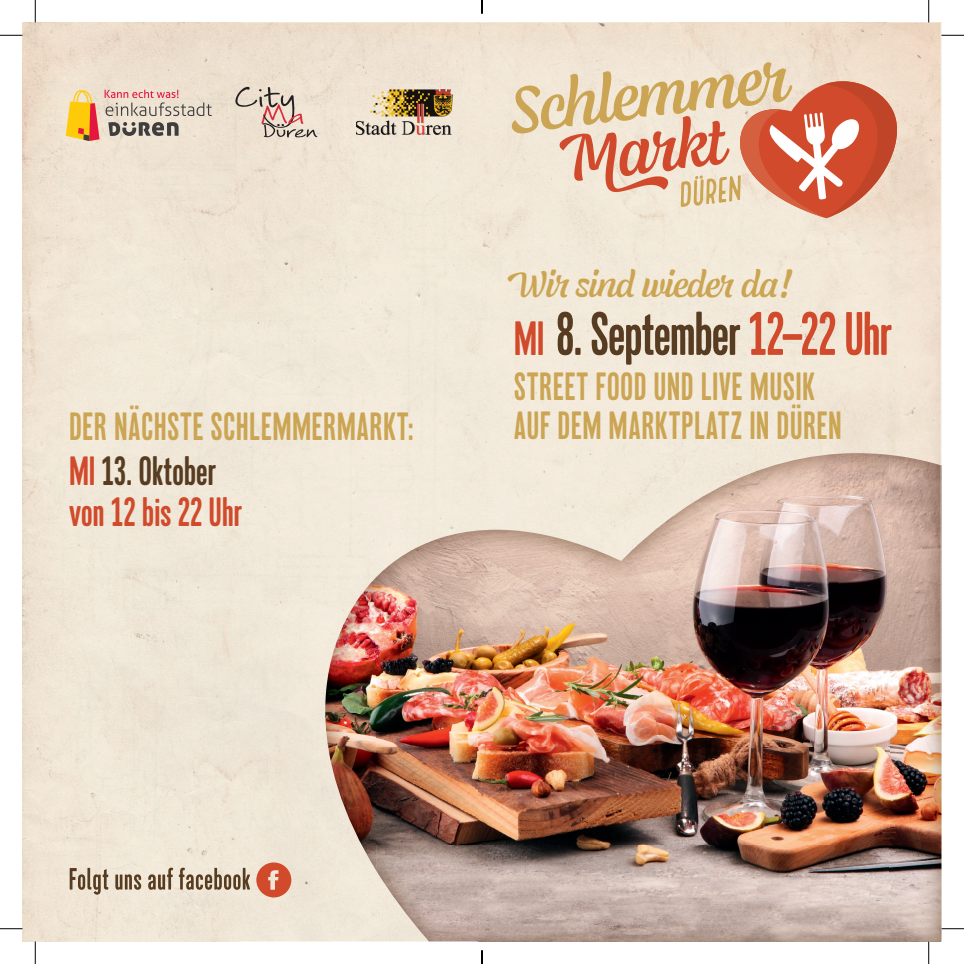
<style>
.page{position:relative;width:964px;height:964px;background:#fff}
.page>*{position:absolute;margin:0;border:0;box-sizing:border-box;transform-origin:0 0}
.t1{font:63px "Wood Bonnet Grotesque No 4 New";letter-spacing:-.03em;color:#573c21}
.t2{font:42px/40.5px "Wood Bonnet Grotesque No 4 New";letter-spacing:-.01em;color:#d04a2b}
.t3{font:40.5px "Wood Bonnet Grotesque No 4 New";letter-spacing:.01em;color:#cba553}
.t4{font:500 39px "Lager";color:#cba553}
.s1{font-size:49.5px;color:#d04a2b}
.s2{color:#d04a2b}
.s3{color:#573c21}
</style>
<div class="page">
<img style="left:22px;top:22px;width:864px;height:459px">
<img style="left:886px;top:22px;width:54px;height:433px">
<div style="left:22px;top:635px;width:324px;height:306px;background:#efe6d6"></div>
<svg style="left:511px;top:62px;width:396px;height:156px;background:#e4b79d"></svg>
<img style="left:940px;top:465px;width:1px;height:476px">
<img style="left:376px;top:648px;width:513px;height:293px">
<img style="left:889px;top:455px;width:51px;height:486px">
<img style="left:325px;top:648px;width:51px;height:223px">
<img style="left:334px;top:550px;width:503px;height:98px">
<img style="left:837px;top:453px;width:52px;height:195px">
<img style="left:410px;top:529px;width:222px;height:22px">
<img style="left:632px;top:501px;width:206px;height:50px">
<img style="left:693px;top:453px;width:145px;height:49px">
<svg style="left:70px;top:867px;width:180px;height:27px;background:#c0b19e"></svg>
<svg style="left:256px;top:862px;width:35px;height:35px"></svg>
<div style="left:345px;top:85px;width:118px;height:55px;background:#f0e5d5"></div>
<img style="left:356px;top:89px;width:96px;height:51px">
<svg style="left:108px;top:122px;width:71px;height:14px"></svg>
<svg style="left:105px;top:90px;width:107px;height:26px;background:#d7c0b5"></svg>
<svg style="left:66px;top:90px;width:33px;height:51px;background:#f1ae52"></svg>
<svg style="left:235px;top:87px;width:82px;height:50px;background:#d4c2b5"></svg>
<svg style="left:0;top:35px;width:22px;height:1px"></svg>
<svg style="left:941px;top:35px;width:22px;height:1px"></svg>
<svg style="left:0;top:928px;width:22px;height:1px"></svg>
<svg style="left:941px;top:928px;width:22px;height:1px"></svg>
<svg style="left:35px;top:0;width:1px;height:22px"></svg>
<svg style="left:35px;top:941px;width:1px;height:22px"></svg>
<svg style="left:928px;top:0;width:1px;height:22px"></svg>
<svg style="left:928px;top:941px;width:1px;height:22px"></svg>
<svg style="left:481px;top:0;width:2px;height:13px"></svg>
<svg style="left:481px;top:950px;width:2px;height:13px"></svg>
<p class="t4" style="left:505px;top:258px;width:287px">Wir sind wieder da!</p>
<h1 class="t1" style="left:514px;top:298px;width:380px"><span class="s1">MI</span> 8. September <span class="s2">12–22 Uhr</span></h1>
<p class="t3" style="left:514px;top:363px;width:302px">STREET FOOD UND LIVE MUSIK</p>
<p class="t3" style="left:69px;top:403px;width:346px">DER NÄCHSTE SCHLEMMERMARKT:</p>
<p class="t3" style="left:514px;top:402px;width:329px">AUF DEM MARKTPLATZ IN DÜREN</p>
<p class="t2" style="left:69px;top:452px;width:175px">MI <span class="s3">13. Oktober </span>von 12 bis 22 Uhr</p>
</div>
